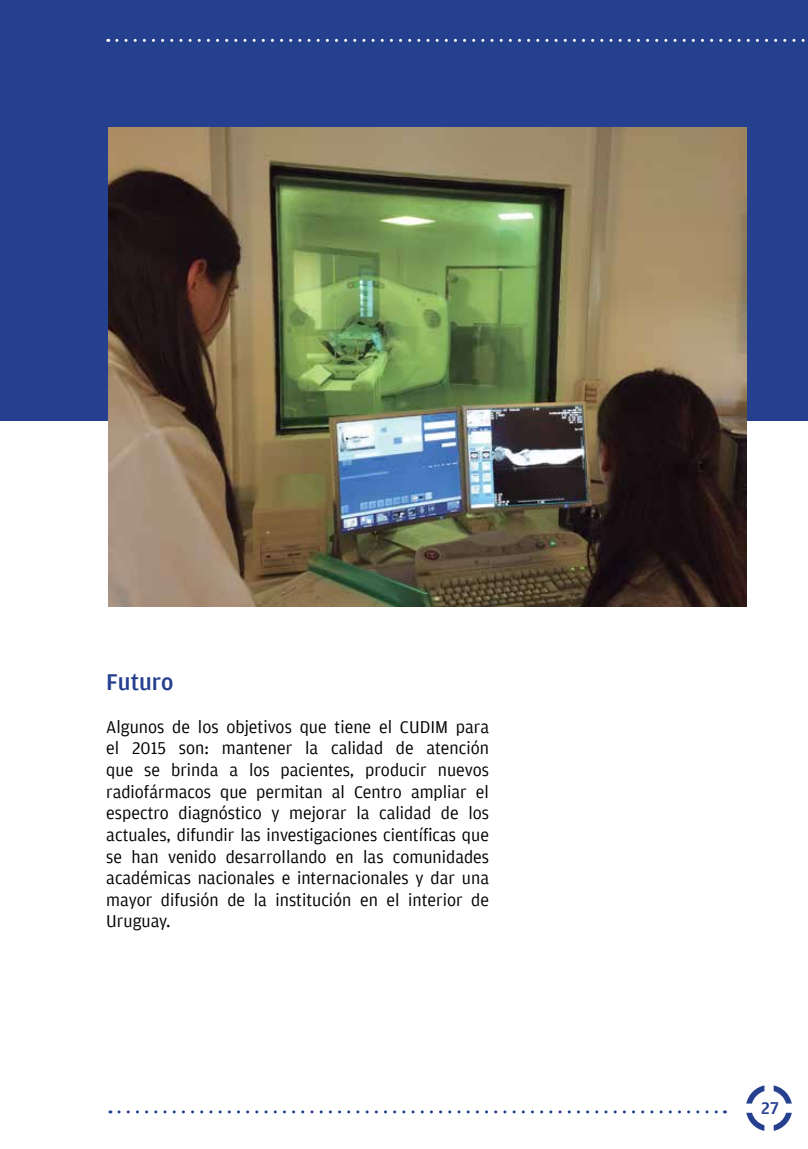
<style>
.page{position:relative;width:808px;height:1149px;background:#fff}
.page>*{position:absolute;margin:0;border:0;box-sizing:border-box;transform-origin:0 0}
.t1{font:500 24px "Amplitude";color:#25408f}
.t2{font:18px/21.6px "Amplitude";color:#000;text-align:justify}
.t3{font:500 18px "Amplitude";color:#25408f}
</style>
<div class="page">
<svg style="left:774px;top:1112px;width:18px;height:18px"></svg>
<svg style="left:746px;top:1112px;width:18px;height:18px"></svg>
<svg style="left:774px;top:1085px;width:18px;height:18px"></svg>
<svg style="left:746px;top:1085px;width:18px;height:18px"></svg>
<svg style="left:119px;top:1110px;width:606px;height:2px"></svg>
<div style="left:0;top:0;width:808px;height:420px;background:#25408f"></div>
<img style="left:108px;top:128px;width:638px;height:478px">
<svg style="left:117px;top:39px;width:688px;height:3px"></svg>
<h1 class="t1" style="left:106px;top:668px;width:69px">Futuro</h1>
<p class="t2" style="left:106px;top:716px;width:384px">Algunos de los objetivos que tiene el CUDIM para el 2015 son: mantener la calidad de atención que se brinda a los pacientes, producir nuevos radiofármacos que permitan al Centro ampliar el espectro diagnóstico y mejorar la calidad de los actuales, difundir las investigaciones científicas que se han venido desarrollando en las comunidades académicas nacionales e internacionales y dar una mayor difusión de la institución en el interior de Uruguay.</p>
<p class="t3" style="left:761px;top:1097px;width:19px">27</p>
</div>
